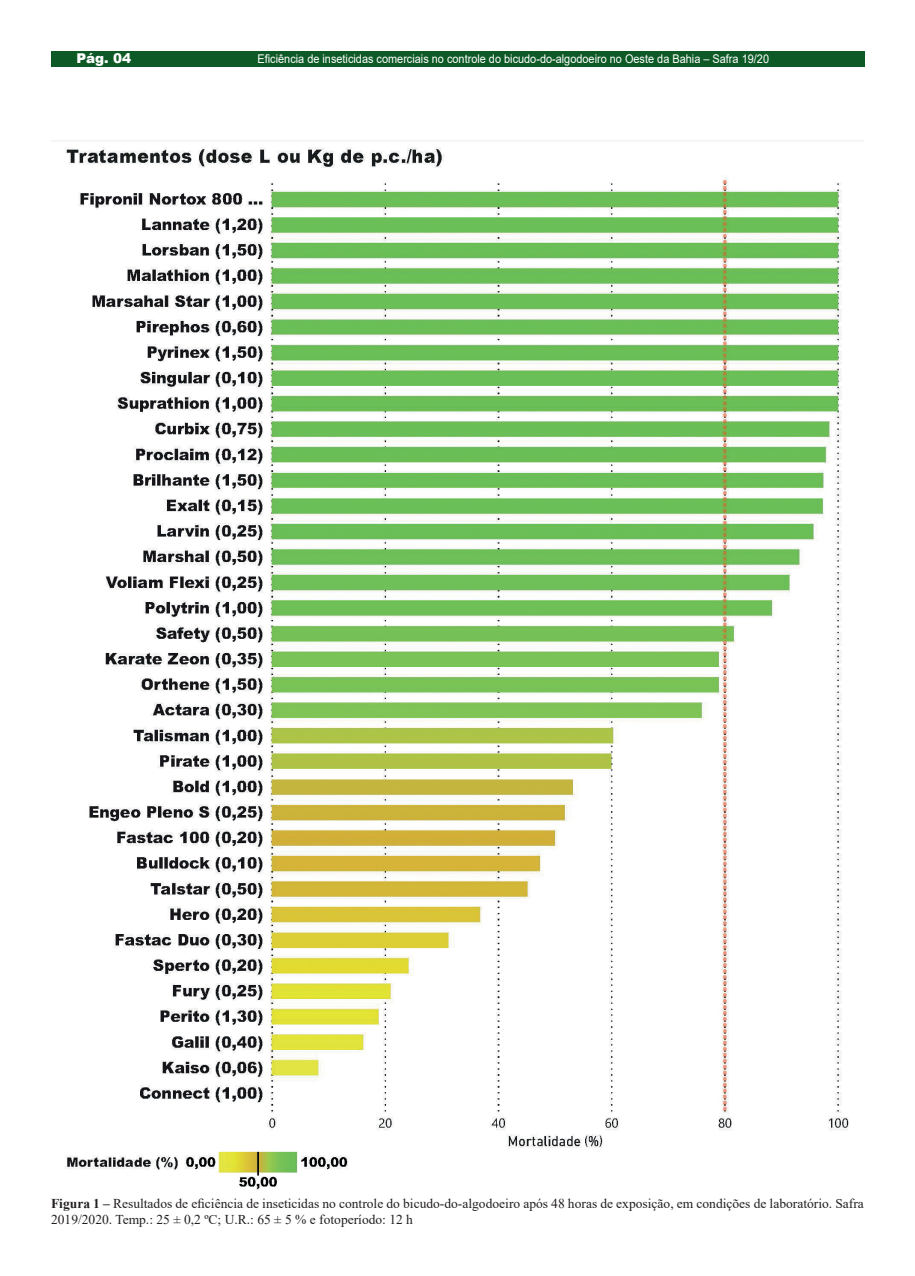
<style>
.page{position:relative;width:915px;height:1276px;background:#fff}
.page>*{position:absolute;margin:0;border:0;box-sizing:border-box;transform-origin:0 0}
.t1{font:13.5px/16.2px "Times New Roman";color:#231f20}
.t2{font:900 13.5px "Arial";color:#fff}
.t3{font:12px "Arial";color:#fff;scale:.91 1}
.s1{font-weight:700}
</style>
<div class="page">
<div style="left:51px;top:51px;width:813px;height:16px;background:#0d5a26"></div>
<img style="left:51px;top:140px;width:812px;height:1050px">
<p class="t2" style="left:76px;top:48px;width:56px">Pág. 04</p>
<p class="t3" style="left:257px;top:51px;width:563px">Eficiência de inseticidas comerciais no controle do bicudo-do-algodoeiro no Oeste da Bahia – Safra 19/20</p>
<p class="t1" style="left:51px;top:1194px;width:814px"><span class="s1">Figura 1 –</span> Resultados de eficiência de inseticidas no controle do bicudo-do-algodoeiro após 48 horas de exposição, em condições de laboratório. Safra<br>2019/2020. Temp.: 25 ± 0,2 ºC; U.R.: 65 ± 5 % e fotoperíodo: 12 h</p>
</div>
